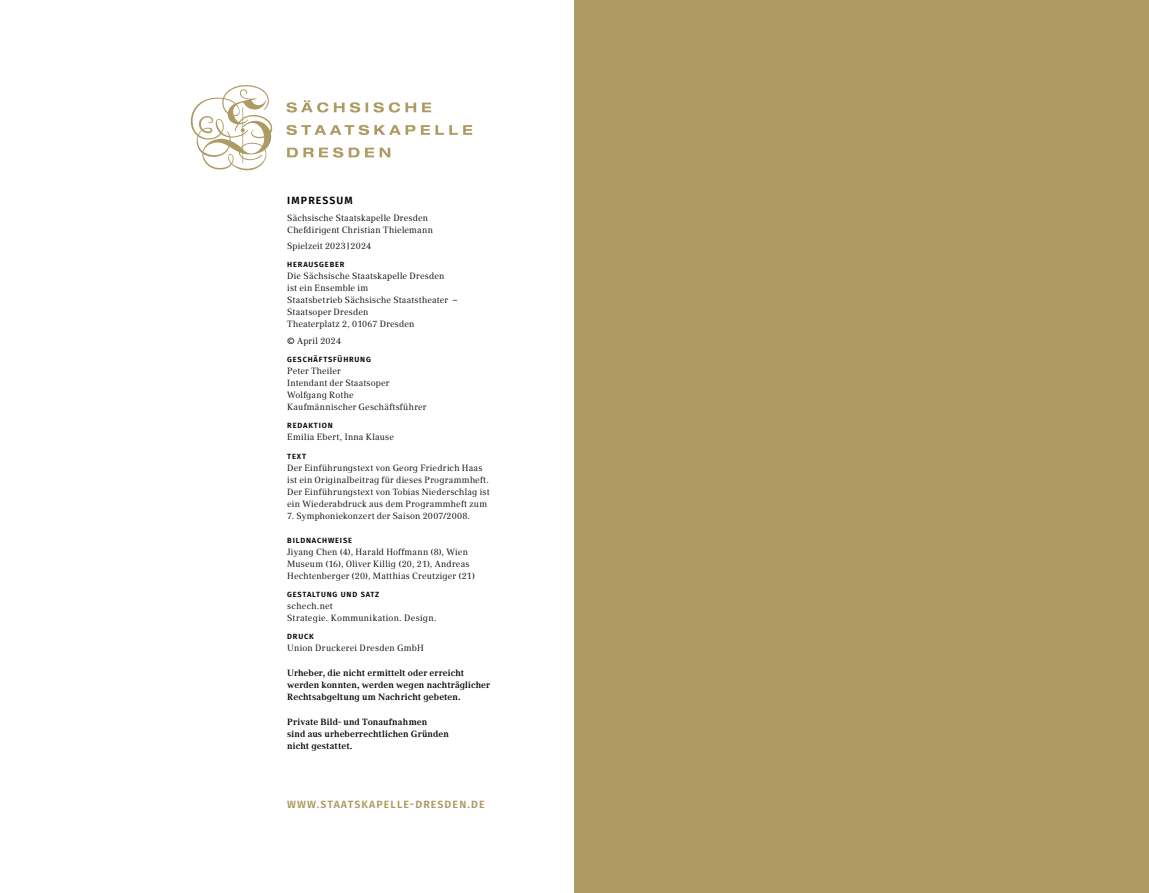
<style>
.page{position:relative;width:1149px;height:893px;background:#fff}
.page>*{position:absolute;margin:0;border:0;box-sizing:border-box;transform-origin:0 0}
.Syko_Versalheadline{font:600 10.5px "Fira Sans";letter-spacing:.11em;color:#ae9a63}
.Syko_Versalheadline-2{font:600 10.5px "Fira Sans";letter-spacing:.11em;color:#000}
.t1{font:9px/12px "Compatil Text LT Pro";letter-spacing:.02em;color:#000}
.t2{font:700 9px/12px "Compatil Text LT Pro";letter-spacing:.01em;color:#000}
.t3{font:600 7.5px "Fira Sans";letter-spacing:.11em;color:#000}
</style>
<div class="page">
<div style="left:574px;top:0;width:574px;height:893px;background:#ae9a63"></div>
<svg style="left:190px;top:85px;width:82px;height:86px"></svg>
<svg style="left:286px;top:100px;width:145px;height:13px"></svg>
<svg style="left:286px;top:125px;width:186px;height:10px"></svg>
<svg style="left:287px;top:147px;width:103px;height:11px"></svg>
<p class="Syko_Versalheadline-2" style="left:287px;top:192px;width:67px">IMPRESSUM</p>
<p class="t1" style="left:287px;top:212px;width:142px">Sächsische Staatskapelle Dresden</p>
<p class="t1" style="left:287px;top:224px;width:147px">Chefdirigent Christian Thielemann</p>
<p class="t1" style="left:287px;top:240px;width:86px">Spielzeit 2023|2024</p>
<p class="t3" style="left:287px;top:258px;width:59px">HERAUSGEBER</p>
<p class="t1" style="left:287px;top:270px;width:158px">Die Sächsische Staatskapelle Dresden ist ein Ensemble im</p>
<p class="t1" style="left:287px;top:294px;width:171px">Staatsbetrieb Sächsische Staatstheater –<br>Staatsoper Dresden</p>
<p class="t1" style="left:287px;top:318px;width:129px">Theaterplatz 2, 01067 Dresden</p>
<p class="t1" style="left:287px;top:334px;width:55px">© April 2024</p>
<p class="t3" style="left:287px;top:353px;width:85px">GESCHÄFTSFÜHRUNG</p>
<p class="t1" style="left:287px;top:365px;width:104px">Peter Theiler<br>Intendant der Staatsoper</p>
<p class="t1" style="left:287px;top:389px;width:141px">Wolfgang Rothe<br>Kaufmännischer Geschäftsführer</p>
<p class="t3" style="left:287px;top:419px;width:47px">REDAKTION</p>
<p class="t1" style="left:287px;top:431px;width:108px">Emilia Ebert, Inna Klause</p>
<p class="t3" style="left:287px;top:450px;width:20px">TEXT</p>
<p class="t1" style="left:287px;top:462px;width:204px">Der Einführungstext von Georg Friedrich Haas ist ein Originalbeitrag für dieses Programmheft.<br>Der Einführungstext von Tobias Niederschlag ist ein Wiederabdruck aus dem Programmheft zum</p>
<p class="t1" style="left:287px;top:510px;width:184px">7. Symphoniekonzert der Saison 2007/2008.</p>
<p class="t3" style="left:287px;top:534px;width:66px">BILDNACHWEISE</p>
<p class="t1" style="left:287px;top:546px;width:189px">Jiyang Chen (4), Harald Hoffmann (8), Wien<br>Museum (16), Oliver Killig (20, 21), Andreas<br>Hechtenberger (20), Matthias Creutziger (21)</p>
<p class="t3" style="left:287px;top:588px;width:93px">GESTALTUNG UND SATZ</p>
<p class="t1" style="left:287px;top:600px;width:151px">schech.net<br>Strategie. Kommunikation. Design.</p>
<p class="t3" style="left:287px;top:631px;width:28px">DRUCK</p>
<p class="t1" style="left:287px;top:642px;width:138px">Union Druckerei Dresden GmbH</p>
<p class="t2" style="left:287px;top:667px;width:204px">Urheber, die nicht ermittelt oder erreicht werden konnten, werden wegen nachträglicher<br>Rechtsabgeltung um Nachricht gebeten.</p>
<p class="t2" style="left:287px;top:716px;width:163px">Private Bild- und Tonaufnahmen<br>sind aus urheberrechtlichen Gründen nicht gestattet.</p>
<p class="Syko_Versalheadline" style="left:287px;top:796px;width:199px">WWW.STAATSKAPELLE-DRESDEN.DE</p>
</div>
